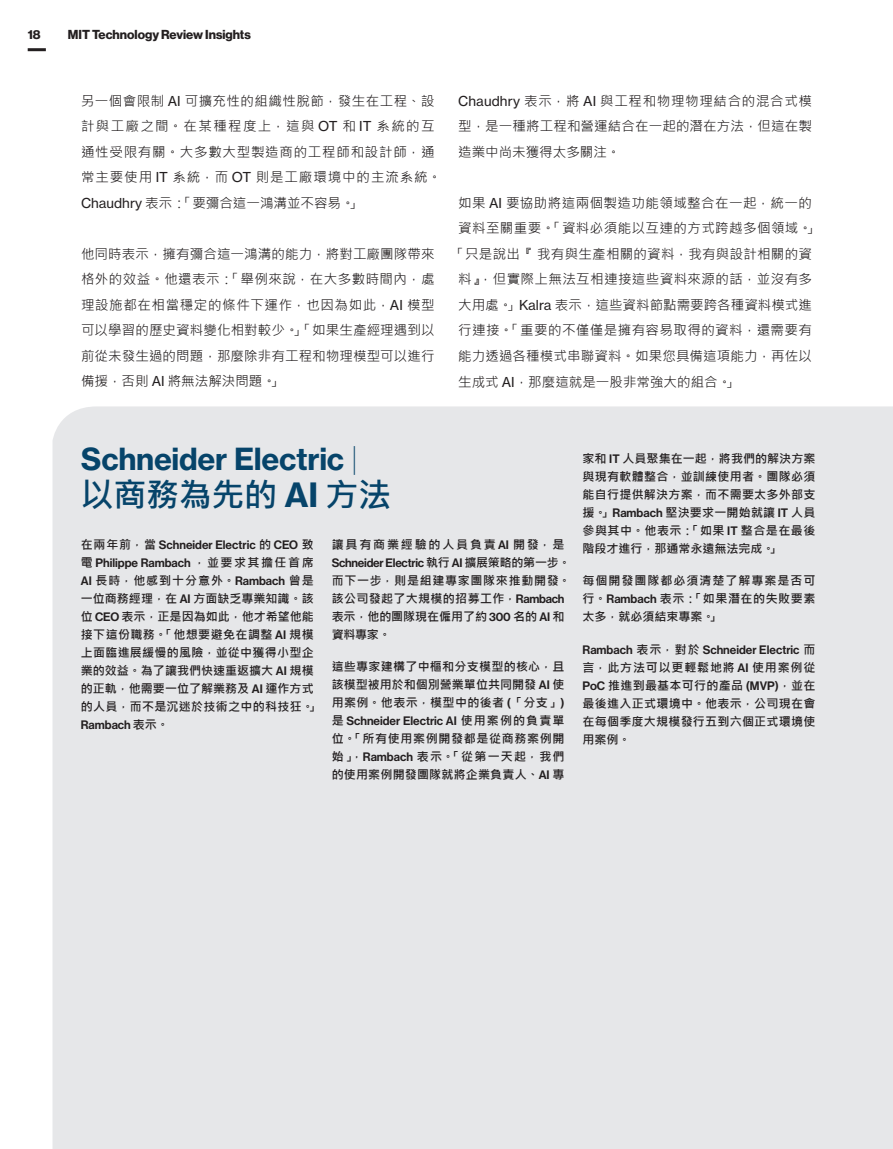
<style>
.page{position:relative;width:893px;height:1149px;background:#fff}
.page>*{position:absolute;margin:0;border:0;box-sizing:border-box;transform-origin:0 0}
.t1{font:700 33px "Microsoft Jheng Hei";letter-spacing:-.01em;color:#06446a}
.t2{font:30px "N Haas Grotesk TX Std 75 Bd";letter-spacing:-.01em;color:#06446a}
.t3{font:13.5px/25.5px "Microsoft Jheng Hei";letter-spacing:.03em;color:#231f20;text-align:justify}
.t4{font:13.5px/25.5px "Microsoft Jheng Hei";letter-spacing:.055em;color:#231f20}
.t5{font:13.5px "Microsoft Jheng Hei";color:#231f20}
.t6{font:13.5px "Microsoft Jheng Hei";letter-spacing:.01em;color:#231f20}
.t7{font:12.75px "N Haas Grotesk DS Std 75 Bd";color:#231f20}
.t8{font:700 12px/18px "Microsoft Jheng Hei";letter-spacing:.025em;color:#231f20;text-align:justify}
.t9{font:700 12px/18px "Microsoft Jheng Hei";letter-spacing:.045em;color:#231f20}
.s1{font-family:"N Haas Grotesk TX Std 55 Rg"}
.s2{font-family:"N Haas Grotesk DS Std 25 Th";font-size:33px}
.s3{font-family:"N Haas Grotesk TX Std 75 Bd";font-weight:400}
.s4{font-family:"N Haas Grotesk DS Std 65 Md";font-weight:400}
</style>
<div class="page">
<hr style="left:28px;top:48px;width:18px;height:3px;background:#231f20">
<div style="left:52px;top:406px;width:841px;height:742px;background:#e6e7e9"></div>
<p class="t7" style="left:28px;top:27px;width:14px">18</p>
<p class="t7" style="left:68px;top:27px;width:184px">MIT Technology Review Insights</p>
<p class="t4" style="left:81px;top:88px;width:362px">另一個會限制 <span class="s1">AI</span> 可擴充性的組織性脫節，發生在工程、設計與工廠之間。在某種程度上，這與 <span class="s1">OT</span> 和 <span class="s1">IT</span> 系統的互通性受限有關。大多數大型製造商的工程師和設計師，通常主要使用 <span class="s1">IT</span> 系統，而 <span class="s1">OT</span> 則是工廠環境中的主流系統。<br><span class="s1">Chaudhry</span> 表示：「要彌合這一鴻溝並不容易。」</p>
<p class="t3" style="left:81px;top:241px;width:355px">他同時表示，擁有彌合這一鴻溝的能力，將對工廠團隊帶來格外的效益。他還表示：「舉例來說，在大多數時間內，處理設施都在相當穩定的條件下運作，也因為如此，<span class="s1">AI</span> 模型可以學習的歷史資料變化相對較少。」「如果生產經理遇到以前從未發生過的問題，那麼除非有工程和物理模型可以進行備援，否則 <span class="s1">AI</span> 將無法解決問題。」</p>
<p class="t3" style="left:458px;top:88px;width:355px"><span class="s1">Chaudhry</span> 表示，將 <span class="s1">AI</span> 與工程和物理物理結合的混合式模型，是一種將工程和營運結合在一起的潛在方法，但這在製造業中尚未獲得太多關注。</p>
<p class="t3" style="left:458px;top:190px;width:355px">如果 <span class="s1">AI</span> 要協助將這兩個製造功能領域整合在一起，統一的</p>
<p class="t3" style="left:458px;top:215px;width:362px">資料至關重要。「資料必須能以互連的方式跨越多個領域。」</p>
<p class="t3" style="left:451px;top:241px;width:362px">「只是說出『我有與生產相關的資料，我有與設計相關的資</p>
<p class="t3" style="left:458px;top:266px;width:355px">料』，但實際上無法互相連接這些資料來源的話，並沒有多</p>
<p class="t5" style="left:458px;top:296px;width:355px">大用處。」<span class="s1">Kalra</span> 表示，這些資料節點需要跨各種資料模式進</p>
<p class="t3" style="left:458px;top:317px;width:355px">行連接。「重要的不僅僅是擁有容易取得的資料，還需要有</p>
<p class="t6" style="left:458px;top:347px;width:355px">能力透過各種模式串聯資料。如果您具備這項能力，再佐以</p>
<p class="t5" style="left:458px;top:373px;width:281px">生成式 <span class="s1">AI</span>，那麼這就是一股非常強大的組合。」</p>
<h2 class="t2" style="left:81px;top:439px;width:278px">Schneider Electric <span class="s2">|</span></h2>
<h2 class="t1" style="left:81px;top:474px;width:312px">以商務為先的 <span class="s3">AI</span> 方法</h2>
<p class="t8" style="left:81px;top:535px;width:240px;text-align:left">在兩年前，當 <span class="s4">Schneider Electric</span> 的 <span class="s4">CEO</span> 致電 <span class="s4">Philippe Rambach</span> ，並要求其擔任首席<br><span class="s4">AI</span> 長時，他感到十分意外。<span class="s4">Rambach</span> 曾是一位商務經理，在 <span class="s4">AI</span> 方面缺乏專業知識。該位 <span class="s4">CEO</span> 表示，正是因為如此，他才希望他能接下這份職務。「他想要避免在調整 <span class="s4">AI</span> 規模上面臨進展緩慢的風險，並從中獲得小型企業的效益。為了讓我們快速重返擴大 <span class="s4">AI</span> 規模的正軌，他需要一位了解業務及 <span class="s4">AI</span> 運作方式的人員，而不是沉迷於技術之中的科技狂。」<br><span class="s4">Rambach</span> 表示。</p>
<p class="t9" style="left:332px;top:535px;width:240px">讓具有商業經驗的人員負責 <span class="s4">AI</span> 開發，是<br><span class="s4">Schneider Electric</span> 執行 <span class="s4">AI</span> 擴展策略的第一步。而下一步，則是組建專家團隊來推動開發。該公司發起了大規模的招募工作，<span class="s4">Rambach</span>表示，他的團隊現在僱用了約 <span class="s4">300</span> 名的 <span class="s4">AI</span> 和資料專家。</p>
<p class="t8" style="left:332px;top:657px;width:234px">這些專家建構了中樞和分支模型的核心，且該模型被用於和個別營業單位共同開發 <span class="s4">AI</span> 使用案例。他表示，模型中的後者 <span class="s4">(</span>「分支」<span class="s4">)</span>是 <span class="s4">Schneider Electric AI</span> 使用案例的負責單位。「所有使用案例開發都是從商務案例開始」，<span class="s4">Rambach</span> 表示。「從第一天起，我們的使用案例開發團隊就將企業負責人、<span class="s4">AI</span> 專</p>
<p class="t8" style="left:582px;top:449px;width:234px">家和 <span class="s4">IT</span> 人員聚集在一起，將我們的解決方案與現有軟體整合，並訓練使用者。團隊必須能自行提供解決方案，而不需要太多外部支援。」<span class="s4">Rambach</span> 堅決要求一開始就讓 <span class="s4">IT</span> 人員參與其中。他表示：「如果 <span class="s4">IT</span> 整合是在最後階段才進行，那通常永遠無法完成。」</p>
<p class="t8" style="left:583px;top:571px;width:234px">每個開發團隊都必須清楚了解專案是否可行。<span class="s4">Rambach</span> 表示：「如果潛在的失敗要素太多，就必須結束專案。」</p>
<p class="t8" style="left:583px;top:640px;width:234px"><span class="s4">Rambach</span> 表示，對於 <span class="s4">Schneider Electric</span> 而言，此方法可以更輕鬆地將 <span class="s4">AI</span> 使用案例從<span class="s4">PoC</span> 推進到最基本可行的產品 <span class="s4">(MVP)</span>，並在最後進入正式環境中。他表示，公司現在會在每個季度大規模發行五到六個正式環境使用案例。</p>
</div>
